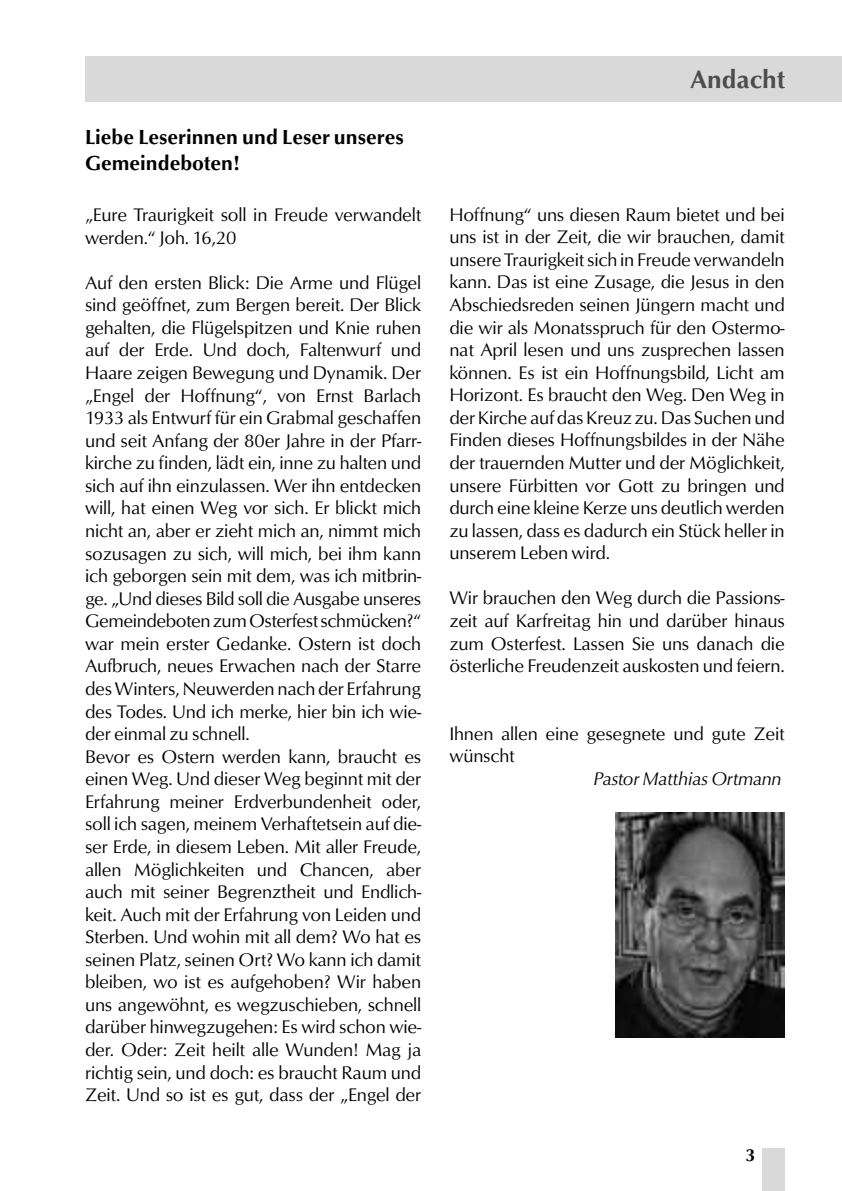
<style>
.page{position:relative;width:842px;height:1191px;background:#fff}
.page>*{position:absolute;margin:0;border:0;box-sizing:border-box;transform-origin:0 0}
.t1{font:500 26px "Optus T";color:#4d4d4d}
.t2{font:500 21px/25.8px "Optus T";color:#000}
.t3{font:18.8px/22.6px "Optus T";letter-spacing:-.01em;color:#000}
.t4{font:italic 18.8px "Optus T";letter-spacing:-.01em;color:#000}
.t5{font:500 18px "Optus T";color:#000}
</style>
<div class="page">
<div style="left:85px;top:57px;width:757px;height:45px;background:#d9d9d9"></div>
<div style="left:763px;top:1148px;width:22px;height:43px;background:#d9d9d9"></div>
<img style="left:615px;top:812px;width:170px;height:225px">
<p class="t2" style="left:85px;top:124px;width:320px">Liebe Leserinnen und Leser unseres<br>Gemeindeboten!</p>
<p class="t3" style="left:85px;top:203px;width:338px">„Eure Traurigkeit soll in Freude verwandelt werden.“ Joh. 16,20</p>
<p class="t3" style="left:85px;top:271px;width:338px">Auf den ersten Blick: Die Arme und Flügel sind geöffnet, zum Bergen bereit. Der Blick gehalten, die Flügelspitzen und Knie ruhen auf der Erde. Und doch, Faltenwurf und Haare zeigen Bewegung und Dynamik. Der „Engel der Hoffnung“, von Ernst Barlach 1933 als Entwurf für ein Grabmal geschaffen und seit Anfang der 80er Jahre in der Pfarr&shy;kirche zu finden, lädt ein, inne zu halten und sich auf ihn einzulassen. Wer ihn entdecken will, hat einen Weg vor sich. Er blickt mich nicht an, aber er zieht mich an, nimmt mich sozusagen zu sich, will mich, bei ihm kann ich geborgen sein mit dem, was ich mitbrin&shy;ge. „Und dieses Bild soll die Ausgabe unseres GemeindebotenzumOsterfestschmücken?“ war mein erster Gedanke. Ostern ist doch Aufbruch, neues Erwachen nach der Starre desWinters,Neuwerden nach der Erfahrung des Todes. Und ich merke, hier bin ich wie&shy;der einmal zu schnell.<br>Bevor es Ostern werden kann, braucht es einen Weg. Und dieser Weg beginnt mit der Erfahrung meiner Erdverbundenheit oder, soll ich sagen, meinem Verhaftetsein auf die&shy;ser Erde, in diesem Leben. Mit aller Freude, allen Möglichkeiten und Chancen, aber auch mit seiner Begrenztheit und Endlich&shy;keit. Auch mit der Erfahrung von Leiden und Sterben. Und wohin mit all dem? Wo hat es seinen Platz, seinen Ort? Wo kann ich damit bleiben, wo ist es aufgehoben? Wir haben uns angewöhnt, es wegzuschieben, schnell darüber hinwegzugehen: Es wird schon wie&shy;der. Oder: Zeit heilt alle Wunden! Mag ja richtig sein, und doch: es braucht Raum und Zeit. Und so ist es gut, dass der „Engel der</p>
<h1 class="t1" style="left:690px;top:64px;width:97px">Andacht</h1>
<p class="t3" style="left:449px;top:203px;width:337px;text-align:justify">Hoffnung“ uns diesen Raum bietet und bei uns ist in der Zeit, die wir brauchen, damit unsere Traurigkeit sich in Freude verwandeln kann. Das ist eine Zusage, die Jesus in den Abschiedsreden seinen Jüngern macht und die wir als Monatsspruch für den Ostermo&shy;nat April lesen und uns zusprechen lassen können. Es ist ein Hoffnungsbild, Licht am Horizont. Es braucht den Weg. Den Weg in derKirche auf dasKreuz zu.Das Suchen und Finden dieses Hoffnungsbildes in der Nähe der trauernden Mutter und der Möglichkeit, unsere Fürbitten vor Gott zu bringen und durch eine kleine Kerze uns deutlich werden zu lassen, dass es dadurch ein Stück heller in unserem Leben wird.</p>
<p class="t3" style="left:449px;top:586px;width:337px;text-align:justify">Wir brauchen den Weg durch die Passions&shy;zeit auf Karfreitag hin und darüber hinaus zum Osterfest. Lassen Sie uns danach die österliche Freudenzeit auskosten und feiern.</p>
<p class="t3" style="left:449px;top:722px;width:337px">Ihnen allen eine gesegnete und gute Zeit wünscht</p>
<p class="t4" style="left:593px;top:767px;width:190px">Pastor Matthias Ortmann</p>
<p class="t5" style="left:745px;top:1144px;width:11px">3</p>
</div>
